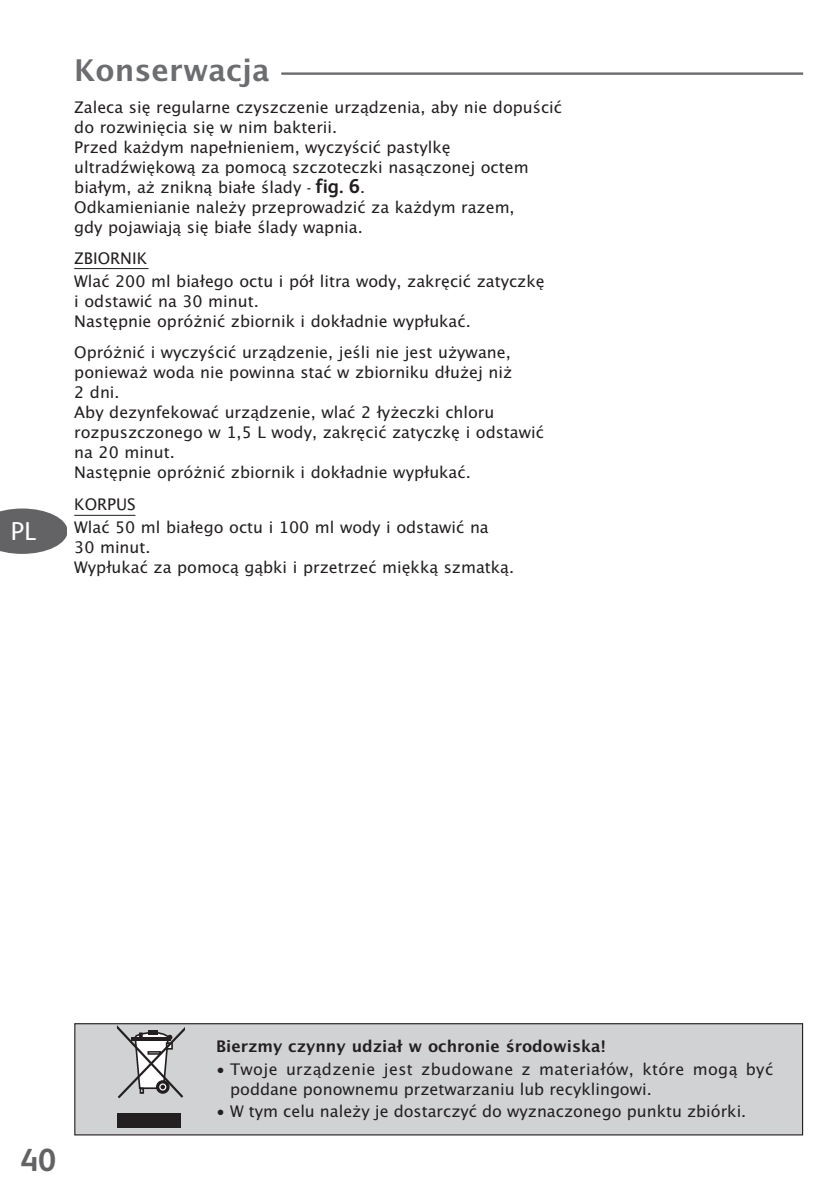
<style>
.page{position:relative;width:839px;height:1189px;background:#fff}
.page>*{position:absolute;margin:0;border:0;box-sizing:border-box;transform-origin:0 0}
.t1{font:700 32px "FS Albert";color:#636366}
.t2{font:700 30px "Lucida Grande";color:#6c6d70}
.t3{font:26px "FS Albert";color:#fff}
.t4{font:16px/20px "Lucida Grande";color:#231f20}
.t5{font:16px/20px "Lucida Grande";letter-spacing:.025em;color:#231f20}
.t6{font:700 16px "Lucida Grande";color:#231f20}
.s1{font-family:"FS Albert"}
.s2{font-family:"FS Albert";font-weight:700;font-size:20px}
</style>
<div class="page">
<svg style="left:0;top:508px;width:67px;height:46px;background:#7c7c7f"></svg>
<div style="left:75px;top:1023px;width:727px;height:111px;background:#d1d2d4"></div>
<div style="left:74px;top:1023px;width:729px;height:112px;border:1px solid #231f20"></div>
<hr style="left:281px;top:72px;width:522px;height:3px;background:#6c6d70">
<hr style="left:74px;top:515px;width:61px;height:1px;background:#231f20">
<hr style="left:74px;top:268px;width:74px;height:1px;background:#231f20">
<div style="left:117px;top:1113px;width:64px;height:14px;background:#231f20"></div>
<svg style="left:117px;top:1023px;width:67px;height:75px"></svg>
<h3 class="t3" style="left:11px;top:522px;width:27px">PL</h3>
<h2 class="t2" style="left:74px;top:58px;width:197px">Konserwacja</h2>
<p class="t4" style="left:74px;top:98px;width:489px">Zaleca się regularne czyszczenie urządzenia, aby nie dopuścić do rozwinięcia się w nim bakterii.<br>Przed każdym napełnieniem, wyczyścić pastylkę ultradźwiękową za pomocą szczoteczki nasączonej octem białym, aż znikną białe ślady <span class="s1">-</span> <span class="s2">fig. 6</span>.<br>Odkamienianie należy przeprowadzić za każdym razem,<br>gdy pojawiają się białe ślady wapnia.</p>
<p class="t4" style="left:74px;top:248px;width:472px;line-height:22.8px">ZBIORNIK<br>Wlać 200 ml białego octu i pół litra wody, zakręcić zatyczkę</p>
<p class="t4" style="left:74px;top:292px;width:398px">i odstawić na 30 minut.<br>Następnie opróżnić zbiornik i dokładnie wypłukać.</p>
<p class="t4" style="left:74px;top:344px;width:471px">Opróżnić i wyczyścić urządzenie, jeśli nie jest używane, ponieważ woda nie powinna stać w zbiorniku dłużej niż<br>2 dni.<br>Aby dezynfekować urządzenie, wlać 2 łyżeczki chloru rozpuszczonego w 1,5 L wody, zakręcić zatyczkę i odstawić na 20 minut.<br>Następnie opróżnić zbiornik i dokładnie wypłukać.</p>
<p class="t4" style="left:74px;top:494px;width:416px;line-height:22.8px">KORPUS<br>Wlać 50 ml białego octu i 100 ml wody i odstawić na</p>
<p class="t4" style="left:74px;top:538px;width:441px">30 minut.<br>Wypłukać za pomocą gąbki i przetrzeć miękką szmatką.</p>
<h1 class="t1" style="left:20px;top:1147px;width:37px">40</h1>
<p class="t6" style="left:216px;top:1039px;width:391px">Bierzmy czynny udział w ochronie środowiska!</p>
<p class="t5" style="left:230px;top:1060px;width:544px;text-indent:-14px">• Twoje urządzenie jest zbudowane z materiałów, które mogą być poddane ponownemu przetwarzaniu lub recyklingowi.</p>
<p class="t4" style="left:216px;top:1102px;width:532px">• W tym celu należy je dostarczyć do wyznaczonego punktu zbiórki.</p>
</div>
